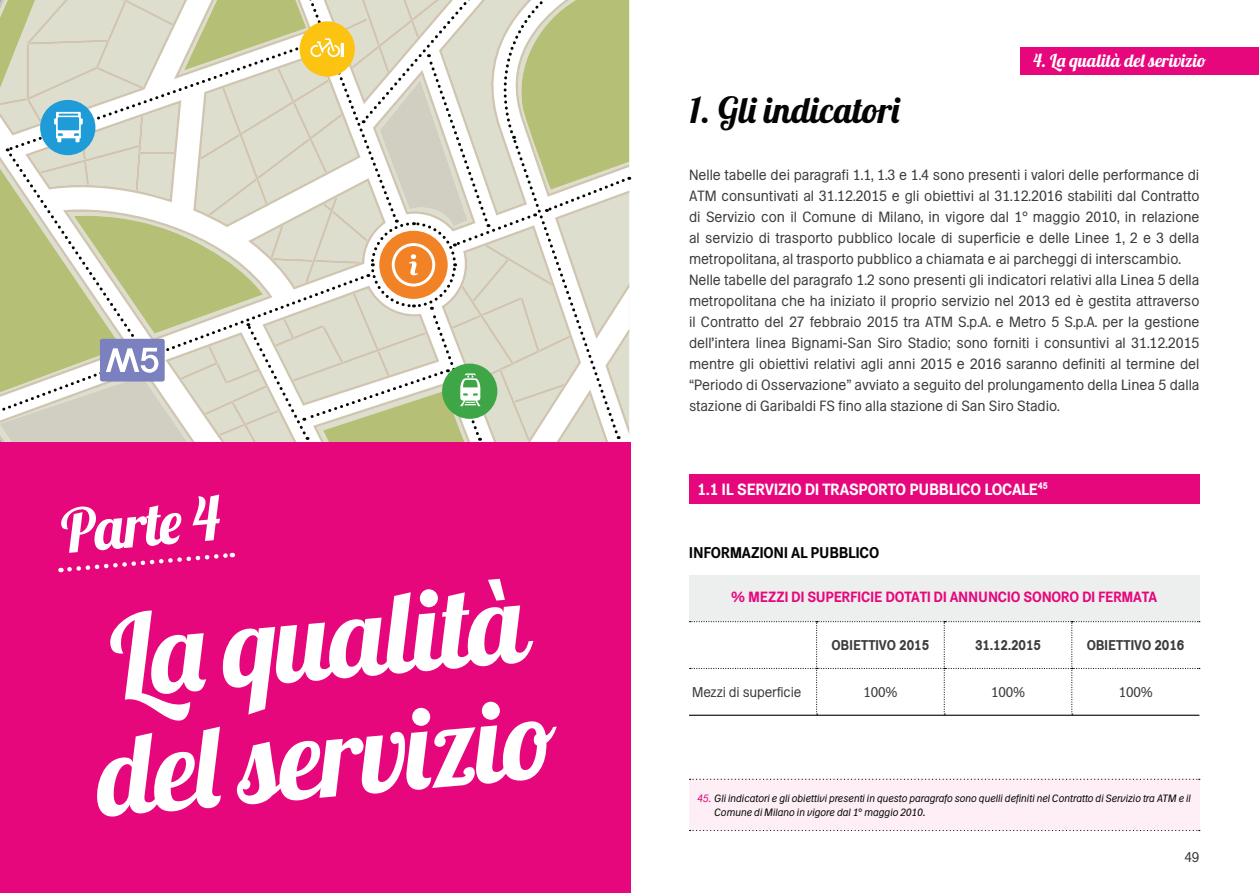
<style>
.page{position:relative;width:1259px;height:893px;background:#fff}
.page>*{position:absolute;margin:0;border:0;box-sizing:border-box;transform-origin:0 0}
.t1{font:113.4px "Lobster 1.4";color:#fff}
.t2{font:60px "Lobster 1.4";color:#fff}
.t3{font:36px "Lobster 1.4";color:#040503}
.t4{font:18px "Lobster 1.4";color:#fff}
.t5{font:700 17.25px "Metro Milano Tab";color:#fff}
.t6{font:700 16.5px "Metro Milano Tab";color:#040503}
.t7{font:15.75px/21px "Metro Milano Tab";color:#3c3c3b}
.t8{font:700 15.75px "Metro Milano Tab";color:#e6077d}
.t9{font:700 15px "Metro Milano Tab";color:#3c3c3b}
.t10{font:15px "Metro Milano Tab";letter-spacing:-.01em;color:#3c3c3b}
.t11{font:italic 11.25px/14.2px "Metro Milano Tab";color:#040503}
.s1{color:#e6077d}
</style>
<div class="page">
<div style="left:0;top:442px;width:630px;height:451px;background:#e6077d"></div>
<div style="left:689px;top:474px;width:510px;height:30px;background:#e6077d"></div>
<div style="left:689px;top:779px;width:510px;height:52px;background:#fdeff5"></div>
<svg style="left:689px;top:830px;width:510px;height:1px"></svg>
<svg style="left:689px;top:779px;width:510px;height:1px"></svg>
<div style="left:1020px;top:47px;width:239px;height:27px;background:#e6077d"></div>
<svg style="left:60px;top:552px;width:173px;height:21px"></svg>
<div style="left:689px;top:575px;width:510px;height:47px;background:#edeeee"></div>
<hr style="left:689px;top:715px;width:382px;height:1px;background:#040503">
<hr style="left:1071px;top:715px;width:128px;height:1px;background:#040503">
<svg style="left:689px;top:621px;width:510px;height:94px"></svg>
<svg style="left:0;top:0;width:630px;height:442px"></svg>
<div style="left:392px;top:243px;width:43px;height:44px;border:3px solid #fff;border-radius:50%"></div>
<h2 class="t2" style="left:59px;top:498px;width:161px;rotate:-5deg">Parte 4</h2>
<h1 class="t1" style="left:105px;top:593px;width:419px;rotate:-5deg">La qualità</h1>
<h1 class="t1" style="left:91px;top:712px;width:464px;rotate:-5deg">del servizio</h1>
<h3 class="t3" style="left:689px;top:90px;width:211px">1. Gli indicatori</h3>
<p class="t4" style="left:1033px;top:50px;width:175px">4. La qualità del serivizio</p>
<p class="t7" style="left:689px;top:166px;width:512px">Nelle tabelle dei paragrafi 1.1, 1.3 e 1.4 sono presenti i valori delle performance di ATM consuntivati al 31.12.2015 e gli obiettivi al 31.12.2016 stabiliti dal Contratto di Servizio con il Comune di Milano, in vigore dal 1° maggio 2010, in relazione al servizio di trasporto pubblico locale di superficie e delle Linee 1, 2 e 3 della metropolitana, al trasporto pubblico a chiamata e ai parcheggi di interscambio.<br>Nelle tabelle del paragrafo 1.2 sono presenti gli indicatori relativi alla Linea 5 della metropolitana che ha iniziato il proprio servizio nel 2013 ed è gestita attraverso il Contratto del 27 febbraio 2015 tra ATM S.p.A. e Metro 5 S.p.A. per la gestione dell’intera linea Bignami-San Siro Stadio; sono forniti i consuntivi al 31.12.2015 mentre gli obiettivi relativi agli anni 2015 e 2016 saranno definiti al termine del “Periodo di Osservazione” avviato a seguito del prolungamento della Linea 5 dalla stazione di Garibaldi FS fino alla stazione di San Siro Stadio.</p>
<p class="t5" style="left:697px;top:483px;width:352px">1.1 IL SERVIZIO DI TRASPORTO PUBBLICO LOCALE<sup>45</sup></p>
<p class="t6" style="left:689px;top:547px;width:192px">INFORMAZIONI AL PUBBLICO</p>
<p class="t8" style="left:731px;top:591px;width:427px">% MEZZI DI SUPERFICIE DOTATI DI ANNUNCIO SONORO DI FERMATA</p>
<p class="t9" style="left:831px;top:640px;width:99px">OBIETTIVO 2015</p>
<p class="t9" style="left:975px;top:640px;width:68px">31.12.2015</p>
<p class="t9" style="left:1086px;top:640px;width:99px">OBIETTIVO 2016</p>
<p class="t10" style="left:692px;top:687px;width:111px">Mezzi di superficie</p>
<p class="t10" style="left:863px;top:687px;width:36px">100%</p>
<p class="t10" style="left:991px;top:687px;width:36px">100%</p>
<p class="t10" style="left:1118px;top:687px;width:36px">100%</p>
<p class="t11" style="left:714px;top:792px;width:478px;text-indent:-17px"><span class="s1">45.</span> Gli indicatori e gli obiettivi presenti in questo paragrafo sono quelli definiti nel Contratto di Servizio tra ATM e il<br>Comune di Milano in vigore dal 1° maggio 2010.</p>
<p class="t10" style="left:1184px;top:852px;width:16px">49</p>
</div>
